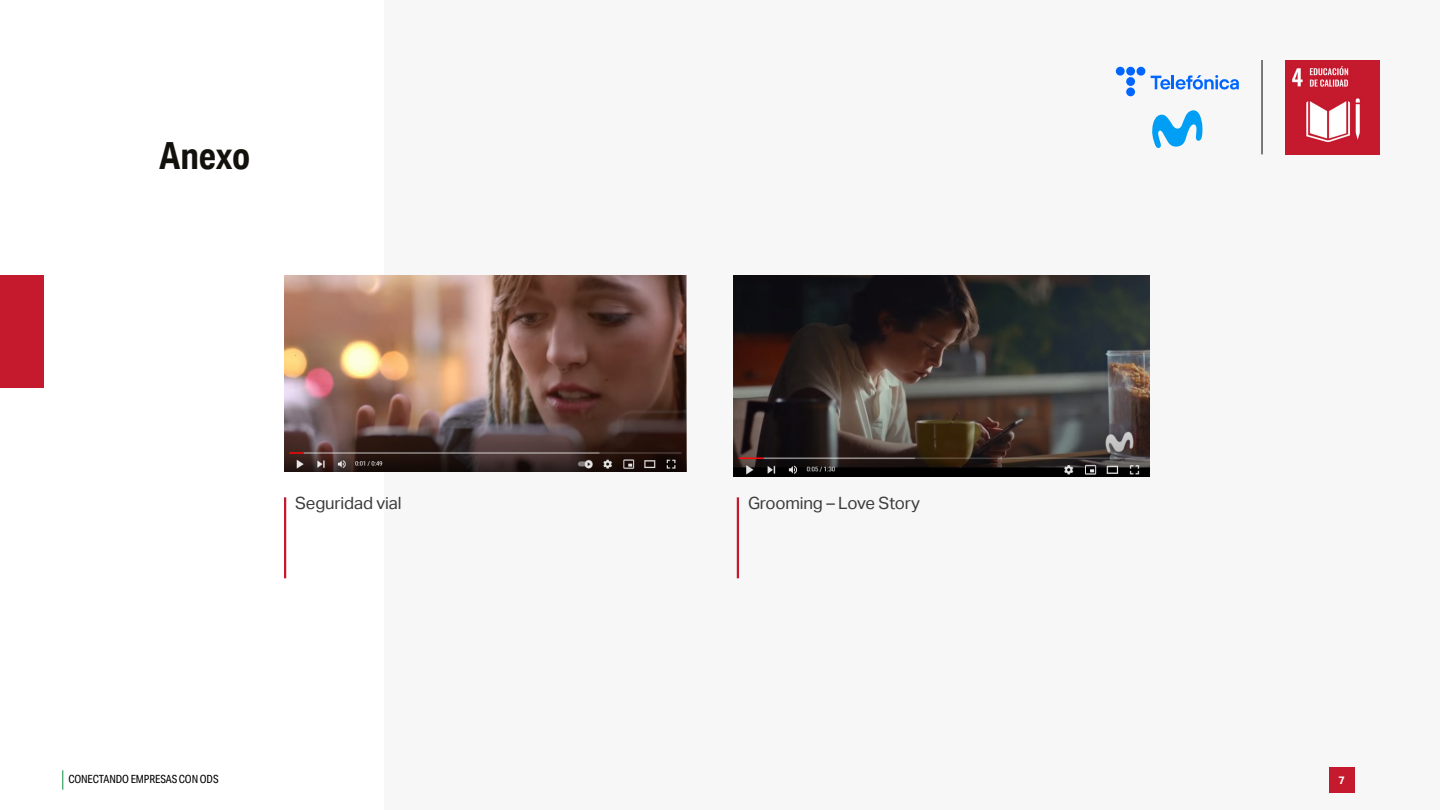
<style>
.page{position:relative;width:1440px;height:810px;background:#fff}
.page>*{position:absolute;margin:0;border:0;box-sizing:border-box;transform-origin:0 0}
.t1{font:700 37.5px "Aktiv Grotesk Cd";letter-spacing:-.005em;color:#12110c}
.t2{font:16.88px "Aktiv Grotesk";letter-spacing:-.01em;color:#3c3c3b}
.t3{font:11.25px "Aktiv Grotesk Cd";letter-spacing:-.01em;color:#000}
.t4{font:700 10.88px "Aktiv Grotesk";color:#fff}
</style>
<div class="page">
<div style="left:384px;top:0;width:1056px;height:810px;background:#f7f7f7"></div>
<hr style="left:1262px;top:60px;width:1px;height:94px;background:#000">
<svg style="left:62px;top:770px;width:1px;height:20px"></svg>
<div style="left:1329px;top:767px;width:25px;height:26px;background:#c5192d"></div>
<img style="left:1285px;top:60px;width:95px;height:95px">
<svg style="left:1152px;top:110px;width:51px;height:38px"></svg>
<svg style="left:1116px;top:66px;width:123px;height:30px"></svg>
<div style="left:0;top:276px;width:44px;height:112px;background:#c5192d"></div>
<hr style="left:284px;top:497px;width:2px;height:81px;background:#c5192d">
<img style="left:284px;top:276px;width:403px;height:196px">
<img style="left:733px;top:276px;width:416px;height:201px">
<hr style="left:737px;top:497px;width:2px;height:81px;background:#c5192d">
<h1 class="t1" style="left:159px;top:133px;width:93px">Anexo</h1>
<p class="t2" style="left:295px;top:494px;width:108px">Seguridad vial</p>
<p class="t2" style="left:748px;top:494px;width:174px">Grooming – Love Story</p>
<p class="t3" style="left:68px;top:773px;width:152px">CONECTANDO EMPRESAS CON ODS</p>
<p class="t4" style="left:1338px;top:774px;width:8px">7</p>
</div>
